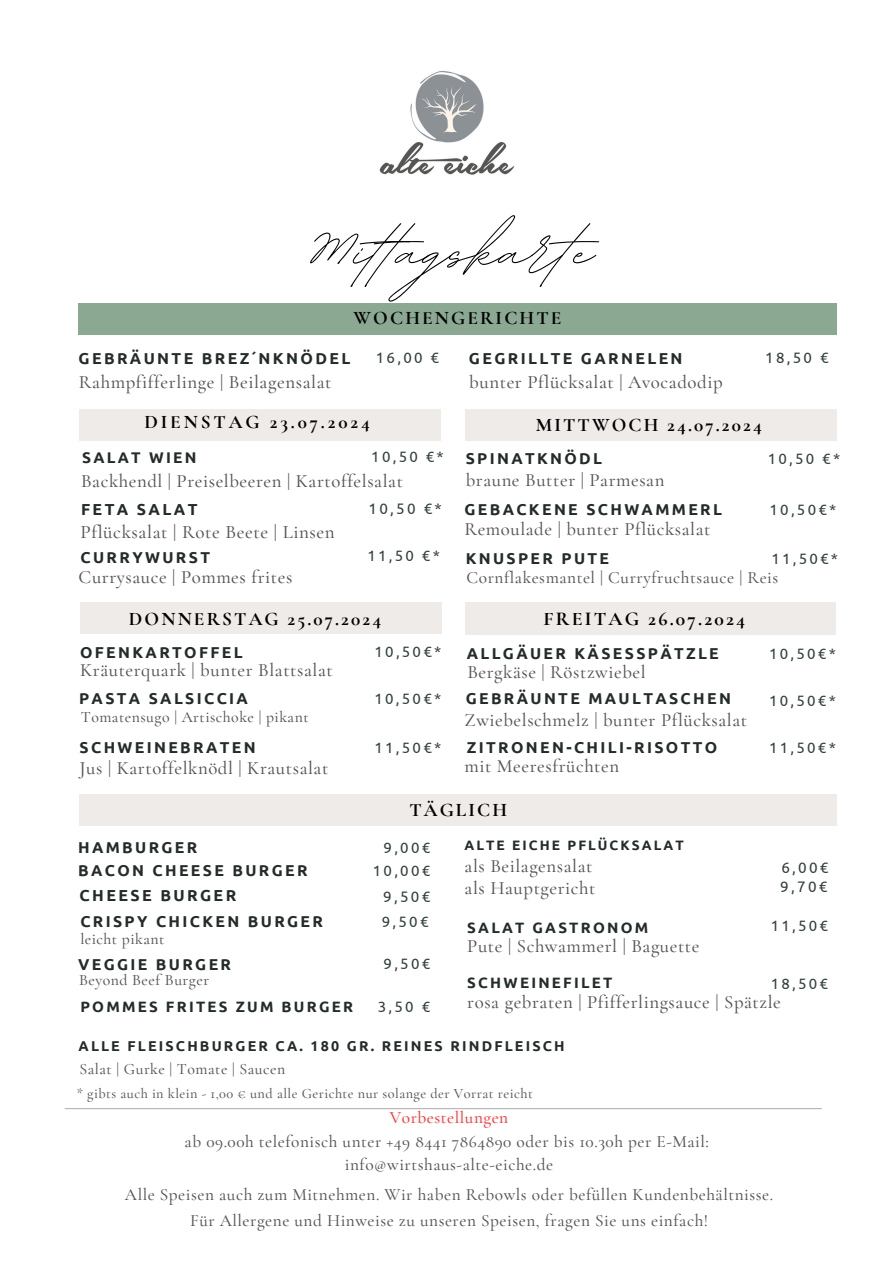
<style>
.page{position:relative;width:894px;height:1264px;background:#fff}
.page>*{position:absolute;margin:0;border:0;box-sizing:border-box;transform-origin:0 0}
.t1{font:94.2px "BD Script";color:#000}
.t2{font:700 19.65px "Cormorant Garamond";letter-spacing:.11em;color:#000}
.t3{font:700 19.2px "Cormorant Garamond";letter-spacing:.11em;color:#000}
.t4{font:700 19.2px "Cormorant Garamond";letter-spacing:.15em;color:#000}
.t5{font:500 18.9px "Cormorant Garamond";letter-spacing:.03em;color:#545454}
.t6{font:500 18.75px "Cormorant Garamond";letter-spacing:.03em;color:#545454}
.t7{font:500 17.25px/23.7px "Cormorant Garamond";letter-spacing:.03em;color:#545454;text-align:center}
.t8{font:700 15.9px "Ubuntu";letter-spacing:.15em;color:#232b2b}
.t9{font:700 15.75px "Ubuntu";letter-spacing:.15em;color:#232b2b}
.t10{font:500 15.75px "Cormorant Garamond";letter-spacing:.03em;color:#545454}
.t11{font:700 15.45px "Ubuntu";letter-spacing:.15em;color:#232b2b}
.t12{font:15.15px "Ubuntu";letter-spacing:.15em;color:#31403d}
.t13{font:15px "Ubuntu";letter-spacing:.15em;color:#31403d}
.t14{font:700 15px "Ubuntu";letter-spacing:.15em;color:#232b2b}
.t15{font:500 14.25px "Cormorant Garamond";letter-spacing:.03em;color:#545454}
.t16{font:700 14.25px "Ubuntu";letter-spacing:.15em;color:#232b2b}
.t17{font:700 13.65px "Ubuntu";letter-spacing:.15em;color:#232b2b}
.s1{color:#ff3131}
</style>
<div class="page">
<div style="left:80px;top:409px;width:361px;height:32px;background:#efebe8"></div>
<div style="left:80px;top:601px;width:362px;height:32px;background:#efebe8"></div>
<div style="left:465px;top:409px;width:371px;height:32px;background:#efebe8"></div>
<div style="left:465px;top:602px;width:370px;height:32px;background:#efebe8"></div>
<div style="left:80px;top:794px;width:756px;height:32px;background:#efebe8"></div>
<hr style="left:65px;top:1108px;width:756px;height:1px;background:#000">
<div style="left:78px;top:303px;width:758px;height:32px;background:#8ba893"></div>
<img style="left:379px;top:71px;width:136px;height:104px">
<h4 class="t1" style="left:300px;top:189px;width:295px">Mit agskarte</h4>
<h3 class="t3" style="left:353px;top:306px;width:209px">WOCHENGERICHTE</h3>
<p class="t9" style="left:79px;top:349px;width:273px">GEBRÄUNTE BREZ´NKNÖDEL</p>
<p class="t13" style="left:376px;top:349px;width:65px">16,00 €</p>
<h6 class="t6" style="left:79px;top:371px;width:254px">Rahmpfifferlinge | Beilagensalat</h6>
<p class="t4" style="left:144px;top:410px;width:227px">DIENSTAG 23.07.2024</p>
<h4 class="t11" style="left:82px;top:448px;width:116px">SALAT WIEN</h4>
<p class="t13" style="left:371px;top:448px;width:74px">10,50 €*</p>
<p class="t6" style="left:81px;top:469px;width:323px">Backhendl | Preiselbeeren | Kartoffelsalat</p>
<h4 class="t8" style="left:81px;top:500px;width:118px">FETA SALAT</h4>
<p class="t12" style="left:368px;top:499px;width:75px">10,50 €*</p>
<p class="t5" style="left:80px;top:520px;width:256px">Pflücksalat | Rote Beete | Linsen</p>
<h3 class="t9" style="left:81px;top:548px;width:131px">CURRYWURST</h3>
<p class="t13" style="left:367px;top:547px;width:74px">11,50 €*</p>
<p class="t6" style="left:79px;top:566px;width:215px">Currysauce | Pommes frites</p>
<h1 class="t3" style="left:129px;top:607px;width:254px">DONNERSTAG 25.07.2024</h1>
<p class="t9" style="left:80px;top:643px;width:164px">OFENKARTOFFEL</p>
<h4 class="t13" style="left:374px;top:642px;width:68px">10,50€*</h4>
<h3 class="t6" style="left:80px;top:659px;width:254px">Kräuterquark | bunter Blattsalat</h3>
<h5 class="t9" style="left:79px;top:689px;width:170px">PASTA SALSICCIA</h5>
<p class="t13" style="left:374px;top:690px;width:68px">10,50€*</p>
<p class="t10" style="left:81px;top:707px;width:229px">Tomatensugo | Artischoke | pikant</p>
<h4 class="t9" style="left:80px;top:738px;width:177px">SCHWEINEBRATEN</h4>
<h5 class="t13" style="left:374px;top:739px;width:68px">11,50€*</h5>
<p class="t6" style="left:80px;top:756px;width:250px">Jus | Kartoffelknödl | Krautsalat</p>
<h3 class="t9" style="left:469px;top:349px;width:215px">GEGRILLTE GARNELEN</h3>
<h6 class="t13" style="left:765px;top:349px;width:65px">18,50 €</h6>
<h6 class="t6" style="left:469px;top:371px;width:255px">bunter Pflücksalat | Avocadodip</h6>
<h2 class="t3" style="left:535px;top:413px;width:227px">MITTWOCH 24.07.2024</h2>
<h2 class="t9" style="left:465px;top:449px;width:138px">SPINATKNÖDL</h2>
<h6 class="t6" style="left:465px;top:468px;width:200px">braune Butter | Parmesan</h6>
<h3 class="t9" style="left:464px;top:500px;width:259px">GEBACKENE SCHWAMMERL</h3>
<h4 class="t6" style="left:464px;top:517px;width:247px">Remoulade | bunter Pflücksalat</h4>
<p class="t13" style="left:767px;top:449px;width:74px">10,50 €*</p>
<p class="t13" style="left:769px;top:501px;width:68px">10,50€*</p>
<h2 class="t13" style="left:771px;top:549px;width:68px">11,50€*</h2>
<p class="t9" style="left:465px;top:549px;width:145px">KNUSPER PUTE</p>
<h3 class="t7" style="left:466px;top:565px;width:313px">Cornflakesmantel | Curryfruchtsauce | Reis</h3>
<h4 class="t2" style="left:543px;top:606px;width:203px">FREITAG 26.07.2024</h4>
<h3 class="t9" style="left:466px;top:644px;width:253px">ALLGÄUER KÄSESSPÄTZLE</h3>
<h4 class="t6" style="left:467px;top:660px;width:180px">Bergkäse | Röstzwiebel</h4>
<p class="t13" style="left:769px;top:645px;width:68px">10,50€*</p>
<h2 class="t9" style="left:465px;top:689px;width:266px">GEBRÄUNTE MAULTASCHEN</h2>
<h3 class="t13" style="left:769px;top:691px;width:68px">10,50€*</h3>
<h4 class="t6" style="left:464px;top:708px;width:284px">Zwiebelschmelz | bunter Pflücksalat</h4>
<h4 class="t9" style="left:466px;top:738px;width:252px">ZITRONEN-CHILI-RISOTTO</h4>
<h3 class="t13" style="left:769px;top:739px;width:68px">11,50€*</h3>
<p class="t6" style="left:464px;top:754px;width:156px">mit Meeresfrüchten</p>
<p class="t3" style="left:409px;top:797px;width:99px">TÄGLICH</p>
<h4 class="t9" style="left:78px;top:838px;width:121px">HAMBURGER</h4>
<h3 class="t13" style="left:383px;top:838px;width:48px">9,00€</h3>
<p class="t8" style="left:80px;top:885px;width:158px">CHEESE BURGER</p>
<h5 class="t12" style="left:383px;top:888px;width:48px">9,50€</h5>
<h2 class="t9" style="left:78px;top:860px;width:231px">BACON CHEESE BURGER</h2>
<h2 class="t13" style="left:373px;top:861px;width:59px">10,00€</h2>
<h4 class="t9" style="left:80px;top:912px;width:244px">CRISPY CHICKEN BURGER</h4>
<h3 class="t13" style="left:382px;top:912px;width:48px">9,50€</h3>
<p class="t10" style="left:80px;top:929px;width:86px">leicht pikant</p>
<h3 class="t9" style="left:78px;top:955px;width:154px">VEGGIE BURGER</h3>
<h4 class="t10" style="left:79px;top:970px;width:131px">Beyond Beef Burger</h4>
<p class="t13" style="left:383px;top:955px;width:48px">9,50€</p>
<p class="t14" style="left:80px;top:998px;width:274px">POMMES FRITES ZUM BURGER</p>
<h3 class="t13" style="left:378px;top:998px;width:54px">3,50 €</h3>
<h4 class="t17" style="left:464px;top:837px;width:221px">ALTE EICHE PFLÜCKSALAT</h4>
<h3 class="t6" style="left:464px;top:855px;width:129px">als Beilagensalat</h3>
<p class="t12" style="left:781px;top:859px;width:49px">6,00€</p>
<h4 class="t6" style="left:464px;top:876px;width:132px">als Hauptgericht</h4>
<p class="t12" style="left:780px;top:877px;width:49px">9,70€</p>
<h3 class="t14" style="left:467px;top:918px;width:182px">SALAT GASTRONOM</h3>
<p class="t13" style="left:770px;top:917px;width:59px">11,50€</p>
<h4 class="t6" style="left:467px;top:935px;width:234px">Pute | Schwammerl | Baguette</h4>
<p class="t14" style="left:467px;top:974px;width:146px">SCHWEINEFILET</p>
<h6 class="t13" style="left:770px;top:975px;width:59px">18,50€</h6>
<h5 class="t6" style="left:467px;top:990px;width:315px">rosa gebraten | Pfifferlingsauce | Spätzle</h5>
<h4 class="t16" style="left:79px;top:1037px;width:487px">ALLE FLEISCHBURGER CA. 180 GR. REINES RINDFLEISCH</h4>
<p class="t10" style="left:79px;top:1059px;width:207px">Salat | Gurke | Tomate | Saucen</p>
<h3 class="t15" style="left:77px;top:1084px;width:457px">* gibts auch in klein - 1,00 € und alle Gerichte nur solange der Vorrat reicht</h3>
<h4 class="t7" style="left:184px;top:1105px;width:525px"><span class="s1">Vorbestellungen<br></span>ab 09.00h telefonisch unter +49 8441 7864890 oder bis 10.30h per E-Mail: info@wirtshaus-alte-eiche.de</h4>
<p class="t7" style="left:125px;top:1182px;width:649px">Alle Speisen auch zum Mitnehmen. Wir haben Rebowls oder befüllen Kundenbehältnisse.</p>
<h5 class="t7" style="left:190px;top:1208px;width:519px">Für Allergene und Hinweise zu unseren Speisen, fragen Sie uns einfach!</h5>
</div>
